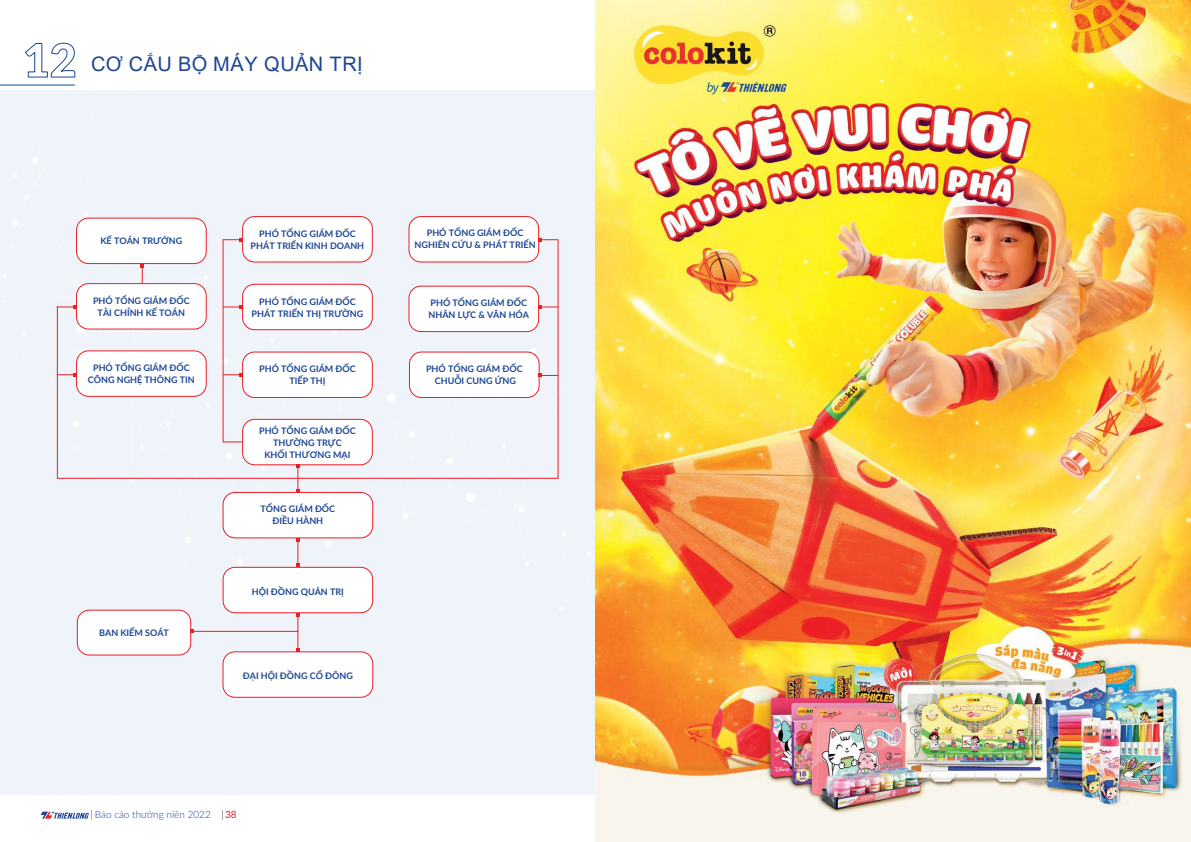
<style>
.page{position:relative;width:1191px;height:842px;background:#fff}
.page>*{position:absolute;margin:0;border:0;box-sizing:border-box;transform-origin:0 0}
.t1{font:20px "Arial";letter-spacing:.02em;color:#1d4695}
.t2{font:300 10px "Lato";color:#1d4695}
.t3{font:10px "Lato";color:#ed1d24}
.t4{font:700 9px/12px "Lato";color:#1d4695;text-align:center}
</style>
<div class="page">
<div style="left:0;top:91px;width:1190px;height:704px;background:#eef4f9"></div>
<svg style="left:0;top:90px;width:460px;height:475px"></svg>
<svg style="left:402px;top:479px;width:189px;height:131px"></svg>
<div style="left:223px;top:492px;width:150px;height:46px;background:#fff;border-radius:12px"></div>
<div style="left:223px;top:492px;width:150px;height:46px;border:1px solid #ed1d24;border-radius:12px"></div>
<div style="left:77px;top:218px;width:129px;height:46px;background:#fff;border-radius:12px"></div>
<div style="left:76px;top:218px;width:130px;height:46px;border:1px solid #ed1d24;border-radius:12px"></div>
<svg style="left:41px;top:810px;width:51px;height:10px"></svg>
<div style="left:409px;top:217px;width:129px;height:45px;background:#fff;border-radius:12px"></div>
<div style="left:409px;top:216px;width:130px;height:46px;border:1px solid #ed1d24;border-radius:12px"></div>
<div style="left:243px;top:217px;width:129px;height:45px;background:#fff;border-radius:12px"></div>
<div style="left:242px;top:216px;width:130px;height:46px;border:1px solid #ed1d24;border-radius:12px"></div>
<div style="left:223px;top:652px;width:150px;height:45px;background:#fff;border-radius:12px"></div>
<div style="left:223px;top:652px;width:150px;height:45px;border:1px solid #ed1d24;border-radius:12px"></div>
<div style="left:223px;top:567px;width:150px;height:46px;background:#fff;border-radius:12px"></div>
<div style="left:223px;top:567px;width:150px;height:46px;border:1px solid #ed1d24;border-radius:12px"></div>
<div style="left:77px;top:610px;width:114px;height:45px;background:#fff;border-radius:12px"></div>
<div style="left:77px;top:610px;width:114px;height:45px;border:1px solid #ed1d24;border-radius:12px"></div>
<hr style="left:0;top:85px;width:75px;height:1px;background:#00529c">
<svg style="left:25px;top:42px;width:51px;height:36px"></svg>
<hr style="left:297px;top:615px;width:1px;height:35px;background:#ed1d24">
<svg style="left:296px;top:539px;width:3px;height:28px"></svg>
<svg style="left:296px;top:479px;width:3px;height:13px"></svg>
<hr style="left:192px;top:631px;width:106px;height:1px;background:#ed1d24">
<svg style="left:56px;top:239px;width:503px;height:240px"></svg>
<svg style="left:222px;top:238px;width:22px;height:205px"></svg>
<img style="left:595px;top:0;width:596px;height:842px">
<h1 class="t1" style="left:91px;top:50px;width:269px">CƠ CẤU BỘ MÁY QUẢN TRỊ</h1>
<p class="t4" style="left:100px;top:235px;width:83px">KẾ TOÁN TRƯỞNG</p>
<p class="t4" style="left:93px;top:294px;width:98px">PHÓ TỔNG GIÁM ĐỐC<br>TÀI CHÍNH KẾ TOÁN</p>
<p class="t4" style="left:88px;top:361px;width:108px">PHÓ TỔNG GIÁM ĐỐC<br>CÔNG NGHỆ THÔNG TIN</p>
<p class="t4" style="left:99px;top:626px;width:71px">BAN KIỂM SOÁT</p>
<p class="t4" style="left:251px;top:227px;width:115px">PHÓ TỔNG GIÁM ĐỐC<br>PHÁT TRIỂN KINH DOANH</p>
<p class="t4" style="left:251px;top:295px;width:113px">PHÓ TỔNG GIÁM ĐỐC<br>PHÁT TRIỂN THỊ TRƯỜNG</p>
<p class="t4" style="left:259px;top:363px;width:98px">PHÓ TỔNG GIÁM ĐỐC<br>TIẾP THỊ</p>
<p class="t4" style="left:259px;top:424px;width:98px">PHÓ TỔNG GIÁM ĐỐC<br>THƯỜNG TRỰC<br>KHỐI THƯƠNG MẠI</p>
<p class="t4" style="left:260px;top:503px;width:76px">TỔNG GIÁM ĐỐC<br>ĐIỀU HÀNH</p>
<p class="t4" style="left:252px;top:585px;width:94px">HỘI ĐỒNG QUẢN TRỊ</p>
<p class="t4" style="left:243px;top:669px;width:112px">ĐẠI HỘI ĐỒNG CỔ ĐÔNG</p>
<p class="t4" style="left:414px;top:227px;width:122px">PHÓ TỔNG GIÁM ĐỐC<br>NGHIÊN CỨU &amp; PHÁT TRIỂN</p>
<p class="t4" style="left:428px;top:297px;width:102px;text-align:left">PHÓ TỔNG GIÁM ĐỐC<br>NHÂN LỰC &amp; VĂN HÓA</p>
<p class="t4" style="left:426px;top:363px;width:98px">PHÓ TỔNG GIÁM ĐỐC<br>CHUỖI CUNG ỨNG</p>
<p class="t2" style="left:95px;top:808px;width:117px">Báo cáo thường niên 2022</p>
<p class="t3" style="left:225px;top:808px;width:13px">38</p>
</div>
